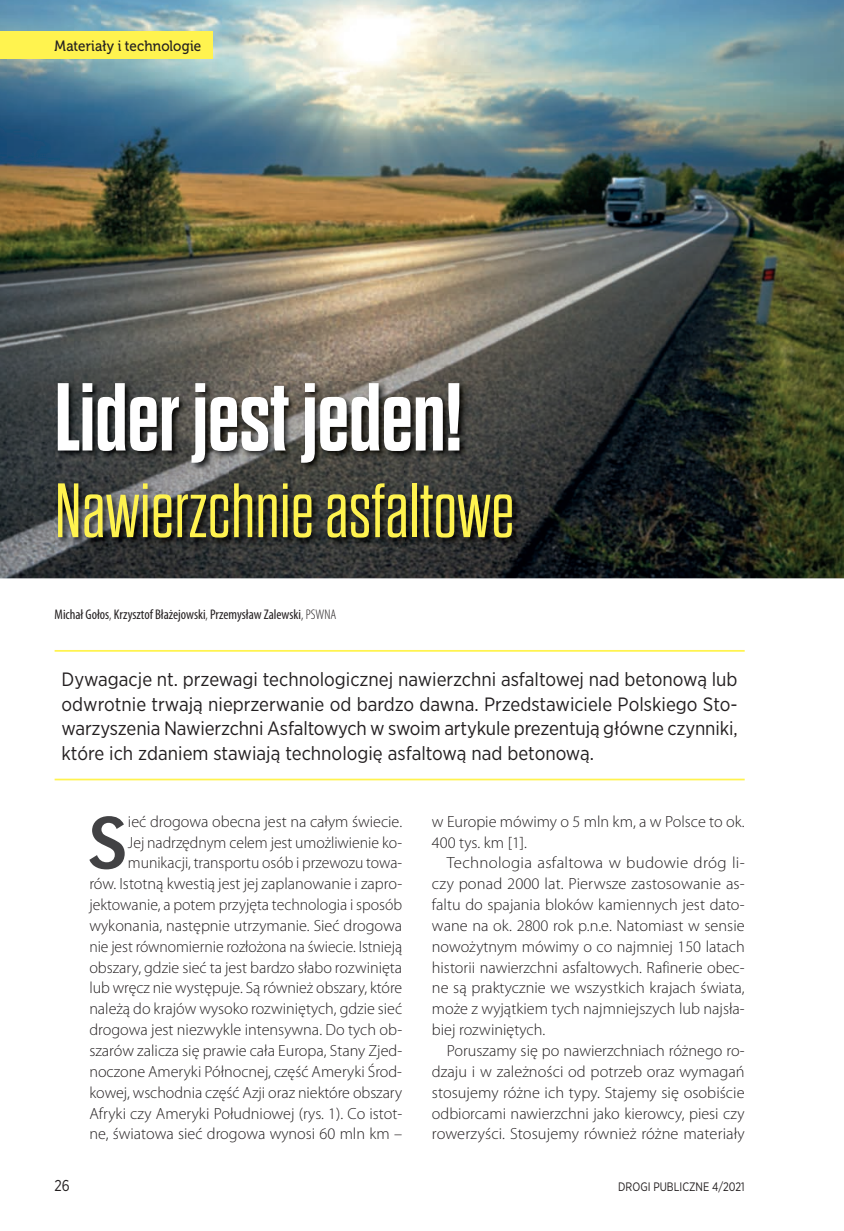
<style>
.page{position:relative;width:844px;height:1231px;background:#fff}
.page>*{position:absolute;margin:0;border:0;box-sizing:border-box;transform-origin:0 0}
.t1{font:700 96.25px "Dharma Gothic E";color:#fff}
.t2{font:300 76.83px "Dharma Gothic E";color:#fff34f}
.t3{font:76.65px "URW Grotesk TCE";color:#424244}
.t4{font:19.25px/24.5px "Gotham Narrow";color:#231f20;text-align:justify}
.t5{font:300 16.1px/20.8px "Myriad Pro";color:#231f20;text-align:right}
.t6{font:300 16.1px/20.8px "Myriad Pro";color:#231f20;text-align:justify;scale:1.04 1}
.t7{font:15.75px "Gotham Narrow";color:#231f20;scale:.9 1}
.t8{font:14.88px "Museo 500";letter-spacing:.01em;color:#231f20;scale:.9 1}
.t9{font:condensed 14px "Myriad Pro";color:#231f20}
.t10{font:12.25px "Gotham Narrow";color:#231f20;scale:.9 1}
.s1{font-weight:300}
</style>
<div class="page">
<img style="left:0;top:0;width:843px;height:578px">
<img style="left:55px;top:381px;width:465px;height:165px">
<hr style="left:55px;top:650px;width:689px;height:1px;background:#fff34f">
<hr style="left:55px;top:778px;width:689px;height:2px;background:#fff34f">
<div style="left:0;top:32px;width:213px;height:27px;background:#fff34f"></div>
<p class="t8" style="left:55px;top:40px;width:164px">Materiały i technologie</p>
<h1 class="t1" style="left:55px;top:382px;width:409px">Lider jest jeden!</h1>
<h2 class="t2" style="left:55px;top:483px;width:461px">Nawierzchnie asfaltowe</h2>
<p class="t9" style="left:55px;top:606px;width:283px">Michał Gołos<span class="s1">,</span> Krzysztof Błażejowski<span class="s1">,</span> Przemysław Zalewski<span class="s1">, PSWNA</span></p>
<p class="t4" style="left:62px;top:668px;width:677px">Dywagacje nt. przewagi technologicznej nawierzchni asfaltowej nad betonową lub odwrotnie trwają nieprzerwanie od bardzo dawna. Przedstawiciele Polskiego Sto&shy;warzyszenia Nawierzchni Asfaltowych w swoim artykule prezentują główne czynniki, które ich zdaniem stawiają technologię asfaltową nad betonową.</p>
<p class="t5" style="left:89px;top:812px;width:314px">ieć drogowa obecna jest na całym świecie.<br>Jej nadrzędnym celem jest umożliwienie ko&shy;munikacji, transportu osób i przewozu towa-<br>rów. Istotną kwestią jest jej zaplanowanie i zapro&shy;jektowanie, a potem przyjęta technologia i sposób wykonania, następnie utrzymanie. Sieć drogowa nie jest równomiernie rozłożona na świecie. Istnieją obszary, gdzie sieć ta jest bardzo słabo rozwinięta lub wręcz nie występuje. Są również obszary, które należą do krajów wysoko rozwiniętych, gdzie sieć drogowa jest niezwykle intensywna. Do tych ob&shy;szarów zalicza się prawie cała Europa, Stany Zjed&shy;noczone Ameryki Północnej, część Ameryki Środ&shy;kowej, wschodnia część Azji oraz niektóre obszary Afryki czy Ameryki Południowej (rys. 1). Co istot&shy;ne, światowa sieć drogowa wynosi 60 mln km –</p>
<p class="t5" style="left:432px;top:812px;width:314px;text-align:left">w Europie mówimy o 5 mln km, a w Polsce to ok.<br>400 tys. km [1].</p>
<h3 class="t3" style="left:88px;top:813px;width:42px">S</h3>
<p class="t6" style="left:432px;top:853px;width:302px;text-indent:15px">Technologia asfaltowa w budowie dróg li&shy;czy ponad 2000 lat. Pierwsze zastosowanie as&shy;faltu do spajania bloków kamiennych jest dato&shy;wane na ok. 2800 rok p.n.e. Natomiast w sensie nowożytnym mówimy o co najmniej 150 latach historii nawierzchni asfaltowych. Rafinerie obec&shy;ne są praktycznie we wszystkich krajach świata, może z wyjątkiem tych najmniejszych lub najsła&shy;biej rozwiniętych.</p>
<p class="t5" style="left:432px;top:1041px;width:314px;text-align:justify;text-indent:15px">Poruszamy się po nawierzchniach różnego ro&shy;dzaju i w zależności od potrzeb oraz wymagań stosujemy różne ich typy. Stajemy się osobiście odbiorcami nawierzchni jako kierowcy, piesi czy rowerzyści. Stosujemy również różne materiały</p>
<p class="t7" style="left:55px;top:1179px;width:18px">26</p>
<p class="t10" style="left:618px;top:1182px;width:142px">DROGI PUBLICZNE 4/2021</p>
</div>
